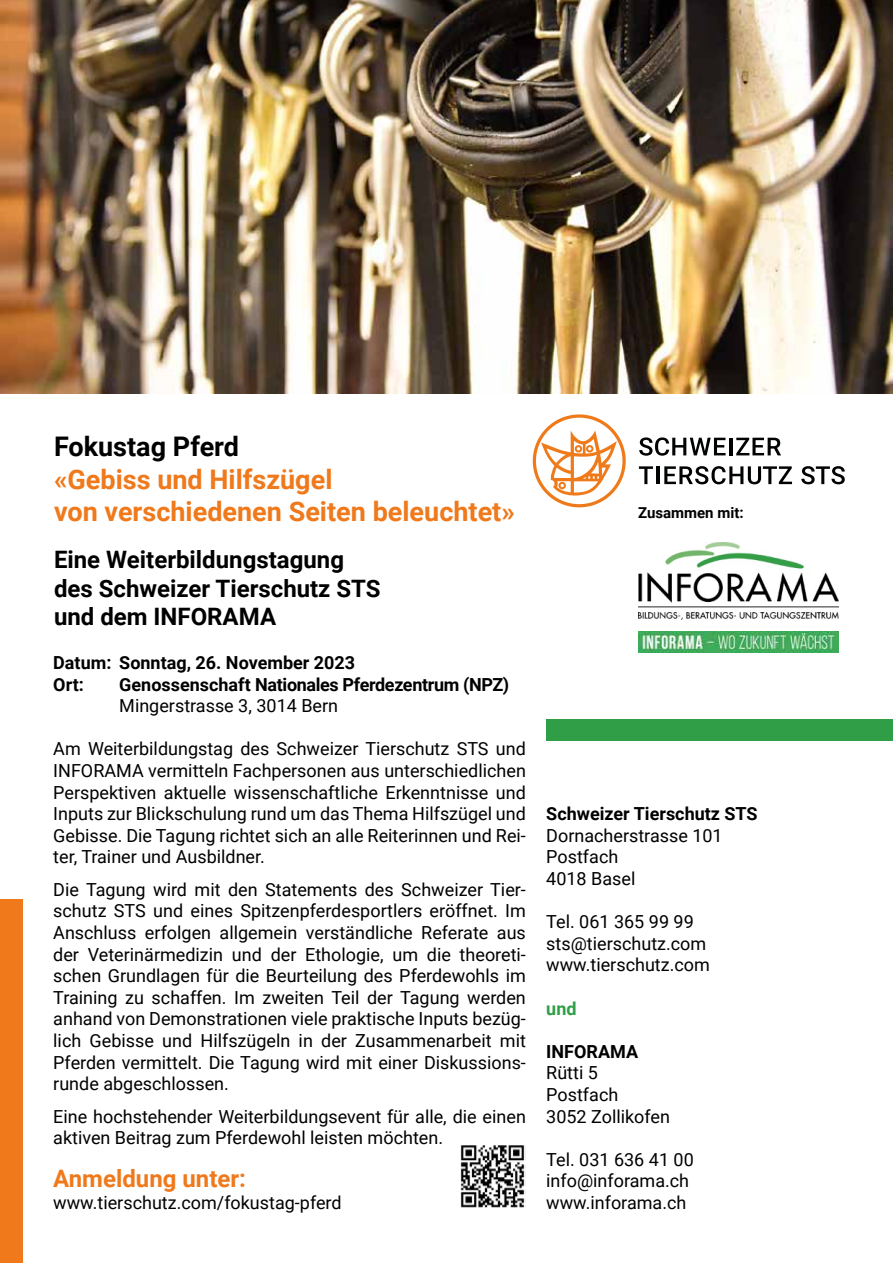
<style>
.page{position:relative;width:893px;height:1263px;background:#fff}
.page>*{position:absolute;margin:0;border:0;box-sizing:border-box;transform-origin:0 0}
.t1{font:700 27px/32.4px "Roboto";color:#ef791b}
.t2{font:700 27px "Roboto";color:#000}
.t3{font:700 24px/28.8px "Roboto";color:#000}
.t4{font:700 24px "Roboto";color:#ef791b}
.t5{font:18px/21.6px "Roboto";color:#000}
.t6{font:700 18px/21.6px "Roboto";color:#000}
.t7{font:700 18px "Roboto";letter-spacing:-.02em;color:#000}
.t8{font:700 18px "Roboto";color:#309e47}
.t9{font:700 15px "Roboto";color:#000}
</style>
<div class="page">
<svg style="left:533px;top:414px;width:93px;height:93px"></svg>
<svg style="left:639px;top:437px;width:86px;height:19px"></svg>
<hr style="left:730px;top:438px;width:3px;height:17px;background:#010202">
<svg style="left:736px;top:438px;width:45px;height:17px"></svg>
<svg style="left:639px;top:466px;width:14px;height:18px"></svg>
<hr style="left:656px;top:466px;width:4px;height:18px;background:#010202">
<svg style="left:664px;top:466px;width:128px;height:18px"></svg>
<svg style="left:801px;top:466px;width:44px;height:18px"></svg>
<img style="left:638px;top:542px;width:201px;height:78px">
<div style="left:546px;top:719px;width:347px;height:22px;background:#309e47"></div>
<div style="left:0;top:899px;width:22px;height:364px;background:#ef791b"></div>
<img style="left:0;top:0;width:893px;height:393px">
<img style="left:638px;top:632px;width:201px;height:20px">
<img style="left:460px;top:1145px;width:66px;height:63px">
<h1 class="t2" style="left:54px;top:428px;width:187px">Fokustag Pferd</h1>
<h1 class="t1" style="left:54px;top:462px;width:462px">«Gebiss und Hilfszügel<br>von verschiedenen Seiten beleuchtet»</h1>
<h2 class="t3" style="left:54px;top:544px;width:328px">Eine Weiterbildungstagung des Schweizer Tierschutz STS und dem INFORAMA</h2>
<p class="t6" style="left:53px;top:651px;width:303px">Datum: Sonntag, 26. November 2023<br>Ort:</p>
<p class="t7" style="left:119px;top:671px;width:391px">Genossenschaft Nationales Pferdezentrum (NPZ)</p>
<p class="t5" style="left:119px;top:694px;width:220px">Mingerstrasse 3, 3014 Bern</p>
<p class="t5" style="left:53px;top:737px;width:474px;text-align:justify">Am Weiterbildungstag des Schweizer Tierschutz STS und INFORAMA vermitteln Fachpersonen aus unterschiedlichen Perspektiven aktuelle wissenschaftliche Erkenntnisse und Inputs zur Blickschulung rund um das Thema Hilfszügel und Gebisse. Die Tagung richtet sich an alle Reiterinnen und Rei&shy;ter, Trainer und Ausbildner.</p>
<p class="t5" style="left:53px;top:878px;width:474px;text-align:justify">Die Tagung wird mit den Statements des Schweizer Tier&shy;schutz STS und eines Spitzenpferdesportlers eröffnet. Im Anschluss erfolgen allgemein verständliche Referate aus der Veterinärmedizin und der Ethologie, um die theoreti&shy;schen Grundlagen für die Beurteilung des Pferdewohls im Training zu schaffen. Im zweiten Teil der Tagung werden anhand von Demonstrationen viele praktische Inputs bezüg&shy;lich Gebisse und Hilfszügeln in der Zusammenarbeit mit Pferden vermittelt. Die Tagung wird mit einer Diskussions&shy;runde abgeschlossen.</p>
<p class="t5" style="left:53px;top:1105px;width:474px">Eine hochstehender Weiterbildungsevent für alle, die einen aktiven Beitrag zum Pferdewohl leisten möchten.</p>
<h2 class="t4" style="left:53px;top:1162px;width:194px">Anmeldung unter:</h2>
<p class="t5" style="left:53px;top:1191px;width:290px">www.tierschutz.com/fokustag-pferd</p>
<p class="t9" style="left:638px;top:502px;width:107px">Zusammen mit:</p>
<p class="t6" style="left:546px;top:802px;width:213px">Schweizer Tierschutz STS</p>
<p class="t5" style="left:546px;top:824px;width:178px">Dornacherstrasse 101<br>Postfach<br>4018 Basel</p>
<p class="t5" style="left:546px;top:910px;width:165px">Tel. 061 365 99 99 sts@tierschutz.com www.tierschutz.com</p>
<p class="t8" style="left:546px;top:995px;width:32px">und</p>
<p class="t6" style="left:546px;top:1040px;width:93px">INFORAMA</p>
<p class="t5" style="left:546px;top:1061px;width:125px">Rütti 5<br>Postfach<br>3052 Zollikofen</p>
<p class="t5" style="left:546px;top:1148px;width:149px">Tel. 031 636 41 00 info@inforama.ch www.inforama.ch</p>
</div>
